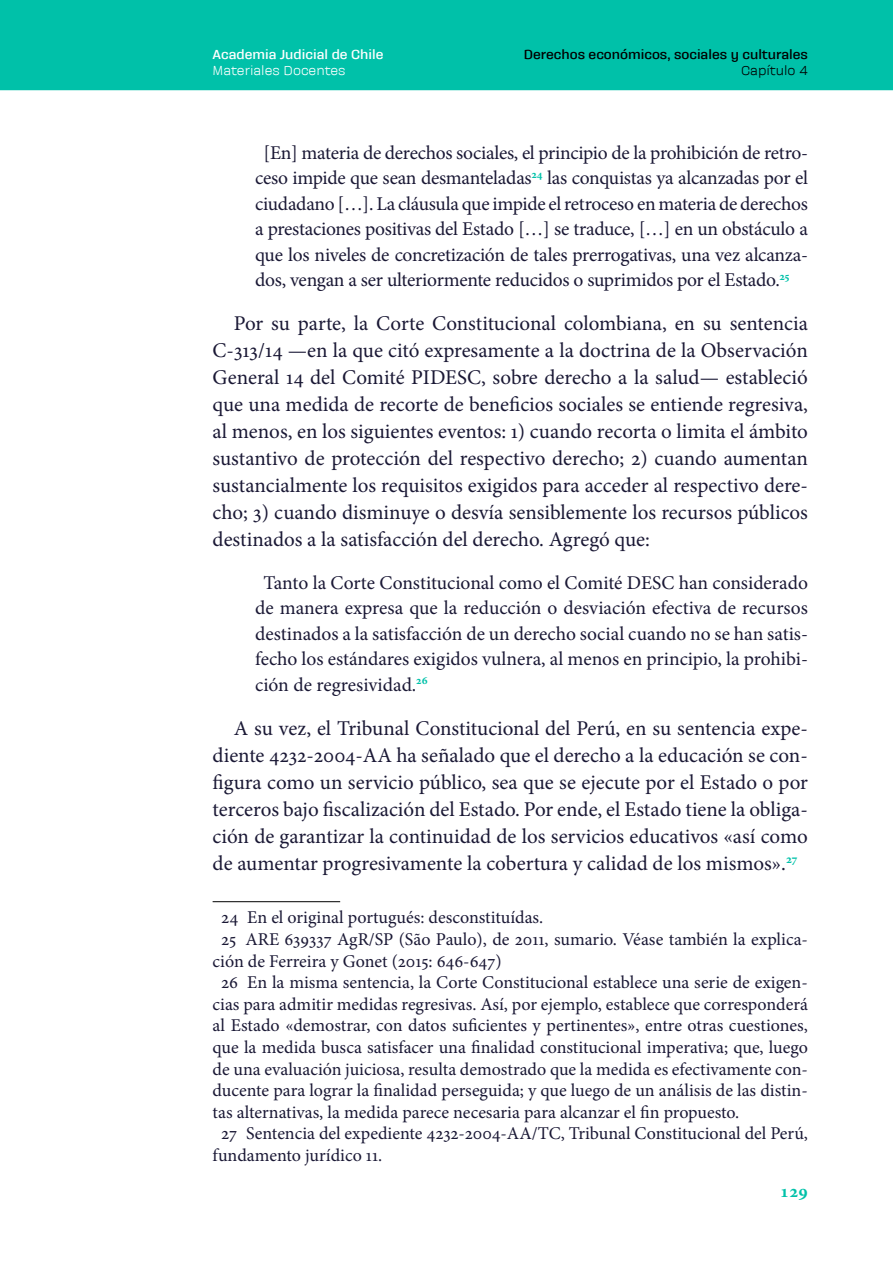
<style>
.page{position:relative;width:893px;height:1263px;background:#fff}
.page>*{position:absolute;margin:0;border:0;box-sizing:border-box;transform-origin:0 0}
.t1{font:21px/27px "Minion Pro";color:#1a1835}
.t2{font:19.5px/25.5px "Minion Pro";letter-spacing:-.01em;color:#1a1835}
.t3{font:18px "Minion Pro";color:#1a1835}
.t4{font:700 18px "Minion Pro";color:#00c1a9}
.t5{font:700 13.5px "Galeana Standard";color:#000}
.t6{font:700 13.5px "Galeana Standard";color:#fff}
.t7{font:13.5px "Galeana Standard";color:#fff}
.t8{font:13.5px "Galeana Standard";color:#000}
</style>
<div class="page">
<div style="left:0;top:0;width:893px;height:89px;background:#00c1a9"></div>
<hr style="left:0;top:89px;width:893px;height:1px;background:#00c1a9">
<hr style="left:213px;top:901px;width:127px;height:1px;background:#000">
<p class="t6" style="left:213px;top:47px;width:172px">Academia Judicial de Chile</p>
<p class="t7" style="left:213px;top:63px;width:134px">Materiales Docentes</p>
<p class="t5" style="left:524px;top:47px;width:285px">Derechos económicos, sociales y culturales</p>
<p class="t8" style="left:741px;top:63px;width:68px">Capítulo 4</p>
<p class="t2" style="left:255px;top:140px;width:554px;text-indent:9px">[En] materia de derechos sociales, el principio de la prohibición de retro&shy;ceso impide que sean desmanteladas<sup>24</sup> las conquistas ya alcanzadas por el ciudadano […]. La cláusula que impide el retroceso en materia de derechos a prestaciones positivas del Estado […] se traduce, […] en un obstáculo a que los niveles de concretización de tales prerrogativas, una vez alcanza&shy;dos, vengan a ser ulteriormente reducidos o suprimidos por el Estado.<sup>25</sup></p>
<p class="t1" style="left:213px;top:310px;width:597px;text-indent:21px">Por su parte, la Corte Constitucional colombiana, en su sentencia C-313/14 —en la que citó expresamente a la doctrina de la Observación General 14 del Comité PIDESC, sobre derecho a la salud— estableció que una medida de recorte de beneficios sociales se entiende regresiva, al menos, en los siguientes eventos: 1) cuando recorta o limita el ámbito sustantivo de protección del respectivo derecho; 2) cuando aumentan sustancialmente los requisitos exigidos para acceder al respectivo dere&shy;cho; 3) cuando disminuye o desvía sensiblemente los recursos públicos destinados a la satisfacción del derecho. Agregó que:</p>
<p class="t2" style="left:255px;top:570px;width:554px;text-align:justify;text-indent:9px">Tanto la Corte Constitucional como el Comité DESC han considerado de manera expresa que la reducción o desviación efectiva de recursos destinados a la satisfacción de un derecho social cuando no se han satis&shy;fecho los estándares exigidos vulnera, al menos en principio, la prohibi&shy;ción de regresividad.<sup>26</sup></p>
<p class="t1" style="left:213px;top:715px;width:597px;text-align:justify;text-indent:21px">A su vez, el Tribunal Constitucional del Perú, en su sentencia expe&shy;diente 4232-2004-AA ha señalado que el derecho a la educación se con&shy;figura como un servicio público, sea que se ejecute por el Estado o por terceros bajo fiscalización del Estado. Por ende, el Estado tiene la obliga&shy;ción de garantizar la continuidad de los servicios educativos «así como de aumentar progresivamente la cobertura y calidad de los mismos».<sup>27</sup></p>
<p class="t3" style="left:221px;top:905px;width:324px">24 En el original portugués: desconstituídas.</p>
<p class="t3" style="left:221px;top:927px;width:588px">25 ARE 639337 AgR/SP (São Paulo), de 2011, sumario. Véase también la explica-</p>
<p class="t3" style="left:213px;top:949px;width:290px">ción de Ferreira y Gonet (2015: 646-647)</p>
<p class="t3" style="left:221px;top:970px;width:588px">26 En la misma sentencia, la Corte Constitucional establece una serie de exigen-</p>
<p class="t3" style="left:213px;top:992px;width:597px">cias para admitir medidas regresivas. Así, por ejemplo, establece que corresponderá</p>
<p class="t3" style="left:213px;top:1013px;width:597px">al Estado «demostrar, con datos suficientes y pertinentes», entre otras cuestiones,</p>
<p class="t3" style="left:213px;top:1035px;width:597px">que la medida busca satisfacer una finalidad constitucional imperativa; que, luego</p>
<p class="t3" style="left:213px;top:1057px;width:597px">de una evaluación juiciosa, resulta demostrado que la medida es efectivamente con-</p>
<p class="t3" style="left:213px;top:1078px;width:597px">ducente para lograr la finalidad perseguida; y que luego de un análisis de las distin-</p>
<p class="t3" style="left:213px;top:1100px;width:528px">tas alternativas, la medida parece necesaria para alcanzar el fin propuesto.</p>
<p class="t3" style="left:221px;top:1121px;width:588px">27 Sentencia del expediente 4232-2004-AA/TC, Tribunal Constitucional del Perú,</p>
<p class="t3" style="left:213px;top:1143px;width:171px">fundamento jurídico 11.</p>
<p class="t4" style="left:780px;top:1178px;width:30px">129</p>
</div>
